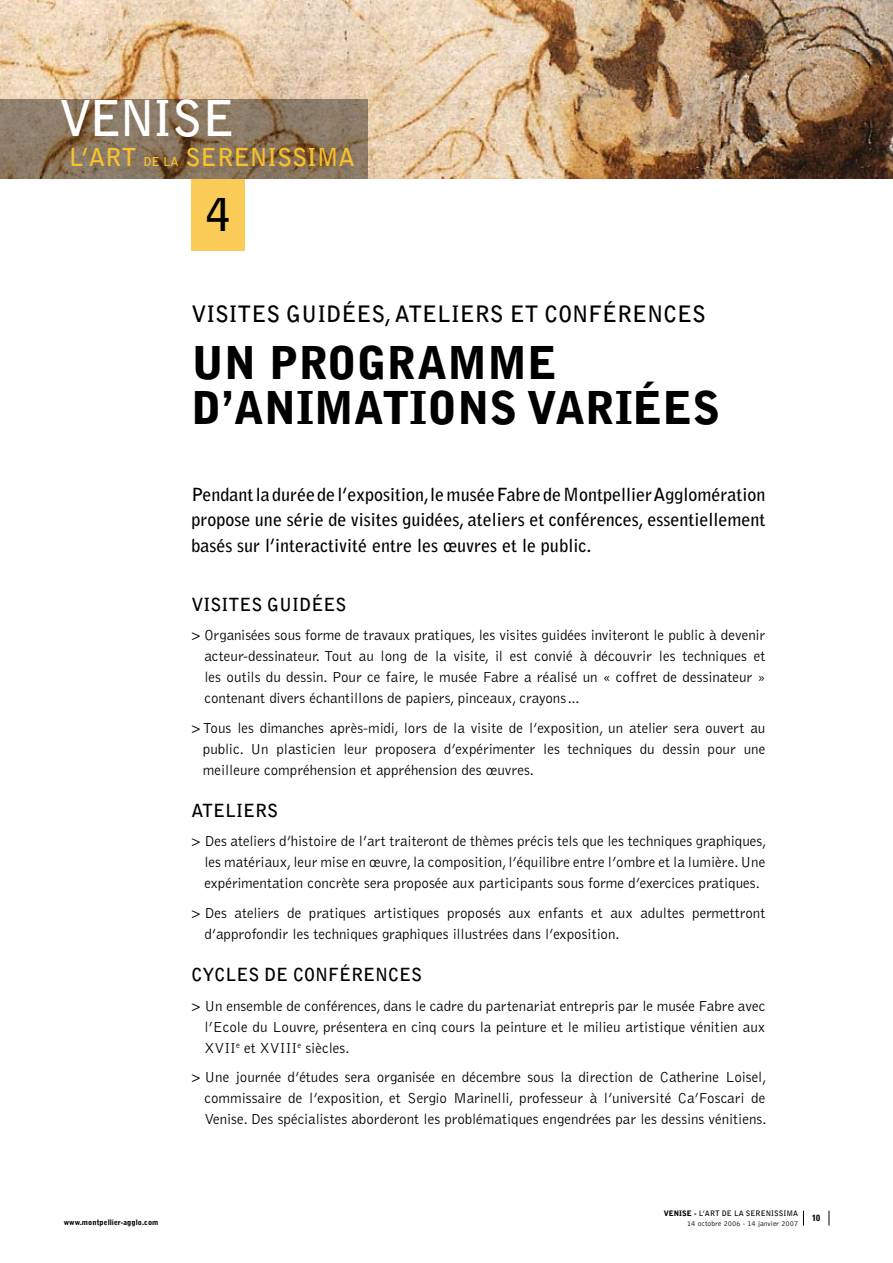
<style>
.page{position:relative;width:893px;height:1263px;background:#fff}
.page>*{position:absolute;margin:0;border:0;box-sizing:border-box;transform-origin:0 0}
.t1{font:700 49.05px "Bell Gothic";letter-spacing:-.04em;color:#fff}
.t2{font:900 45px/45px "Bell Gothic";color:#000}
.t3{font:700 45px "Bell Gothic";color:#000}
.t4{font:700 24.6px "Bell Gothic";color:#fac12b}
.t5{font:700 22.5px "Bell Gothic";color:#000}
.t6{font:700 18px/25.5px "Bell Gothic";color:#000;text-align:justify}
.t7{font:300 15px/21px "Bell Gothic";color:#000;text-align:justify}
.t8{font:700 condensed 9px "Univers";color:#000}
.t9{font:300 7.5px/9.8px "Bell Gothic";letter-spacing:.01em;color:#000}
.t10{font:900 7.5px "Bell Gothic";color:#000}
.s1{font-size:12.3px}
.s2{font-weight:900}
.s3{font-weight:700}
</style>
<div class="page">
<img style="left:0;top:0;width:893px;height:179px">
<div style="left:192px;top:179px;width:53px;height:71px;background:#fbcb58"></div>
<svg style="left:803px;top:1211px;width:1px;height:14px"></svg>
<svg style="left:829px;top:1211px;width:1px;height:14px"></svg>
<svg style="left:0;top:100px;width:368px;height:79px;background:#86725b"></svg>
<h1 class="t1" style="left:59px;top:88px;width:177px">VENISE</h1>
<h3 class="t4" style="left:69px;top:142px;width:288px">L’ART <span class="s1">DE LA</span> SERENISSIMA</h3>
<h2 class="t3" style="left:206px;top:187px;width:27px">4</h2>
<h3 class="t5" style="left:191px;top:300px;width:28px">Visites</h3>
<h3 class="t5" style="left:286px;top:300px;width:123px">guidées, ateliers</h3>
<h3 class="t5" style="left:510px;top:300px;width:123px">et conférences</h3>
<h2 class="t2" style="left:191px;top:341px;width:530px">U N PROGRAMME<br>D’ANIMATIONS VARIÉES</h2>
<p class="t6" style="left:191px;top:481px;width:576px">Pendant la durée de l’exposition, le musée Fabre de Montpellier Agglomération propose une série de visites guidées, ateliers et conférences, essentiellement basés sur l’interactivité entre les œuvres et le public.</p>
<p class="t10" style="left:64px;top:1218px;width:96px">WWW.MONTPELLIER-AGGLO.COM</p>
<p class="t6" style="left:191px;top:591px;width:23px">Visites</p>
<p class="t6" style="left:267px;top:591px;width:67px">guidées</p>
<p class="t7" style="left:204px;top:625px;width:562px;text-indent:-13px">&gt; O rganisées sous forme de travaux pratiques, les visites guidées inviteront le public à devenir acteur-dessinateur. Tout au long de la visite, il est convié à découvrir les techniques et les outils du dessin. Pour ce faire, le musée Fabre a réalisé un « coffret de dessinateur » contenant divers échantillons de papiers, pinceaux, crayons…</p>
<p class="t7" style="left:203px;top:717px;width:564px;text-indent:-12px">&gt; Tous les dimanches après-midi, lors de la visite de l’exposition, un atelier sera ouvert au public. Un plasticien leur proposera d’expérimenter les techniques du dessin pour une meilleure compréhension et appréhension des œuvres.</p>
<p class="t6" style="left:191px;top:798px;width:23px">Ateliers</p>
<p class="t7" style="left:204px;top:831px;width:564px;text-indent:-13px">&gt; Des ateliers d’histoire de l’art traiteront de thèmes précis tels que les techniques graphiques, les matériaux, leur mise en œuvre, la composition, l’équilibre entre l’ombre et la lumière. Une expérimentation concrète sera proposée aux participants sous forme d’exercices pratiques.</p>
<p class="t7" style="left:204px;top:903px;width:562px;text-indent:-13px">&gt; Des ateliers de pratiques artistiques proposés aux enfants et aux adultes permettront d’approfondir les techniques graphiques illustrées dans l’exposition.</p>
<p class="t6" style="left:191px;top:962px;width:35px">Cycles</p>
<p class="t6" style="left:264px;top:962px;width:100px">de conférences</p>
<p class="t7" style="left:204px;top:995px;width:562px;text-indent:-13px">&gt; Un ensemble de conférences, dans le cadre du partenariat entrepris par le musée Fabre avec l’Ecole du Louvre, présentera en cinq cours la peinture et le milieu artistique vénitien aux XVII<sup>e</sup> et XVIII<sup>e</sup> siècles.</p>
<p class="t7" style="left:204px;top:1067px;width:564px;text-indent:-13px">&gt; Une journée d’études sera organisée en décembre sous la direction de Catherine Loisel, commissaire de l’exposition, et Sergio Marinelli, professeur à l’université Ca’Foscari de Venise. Des spécialistes aborderont les problématiques engendrées par les dessins vénitiens.</p>
<p class="t10" style="left:664px;top:1209px;width:6px">VENISE</p>
<p class="t9" style="left:687px;top:1208px;width:113px;text-indent:7px"><span class="s2">-</span> <span class="s3">L’Art de la Serenissima<br></span>14 octobre 2006 - 14 janvier 2007</p>
<p class="t8" style="left:812px;top:1212px;width:9px">10</p>
</div>
